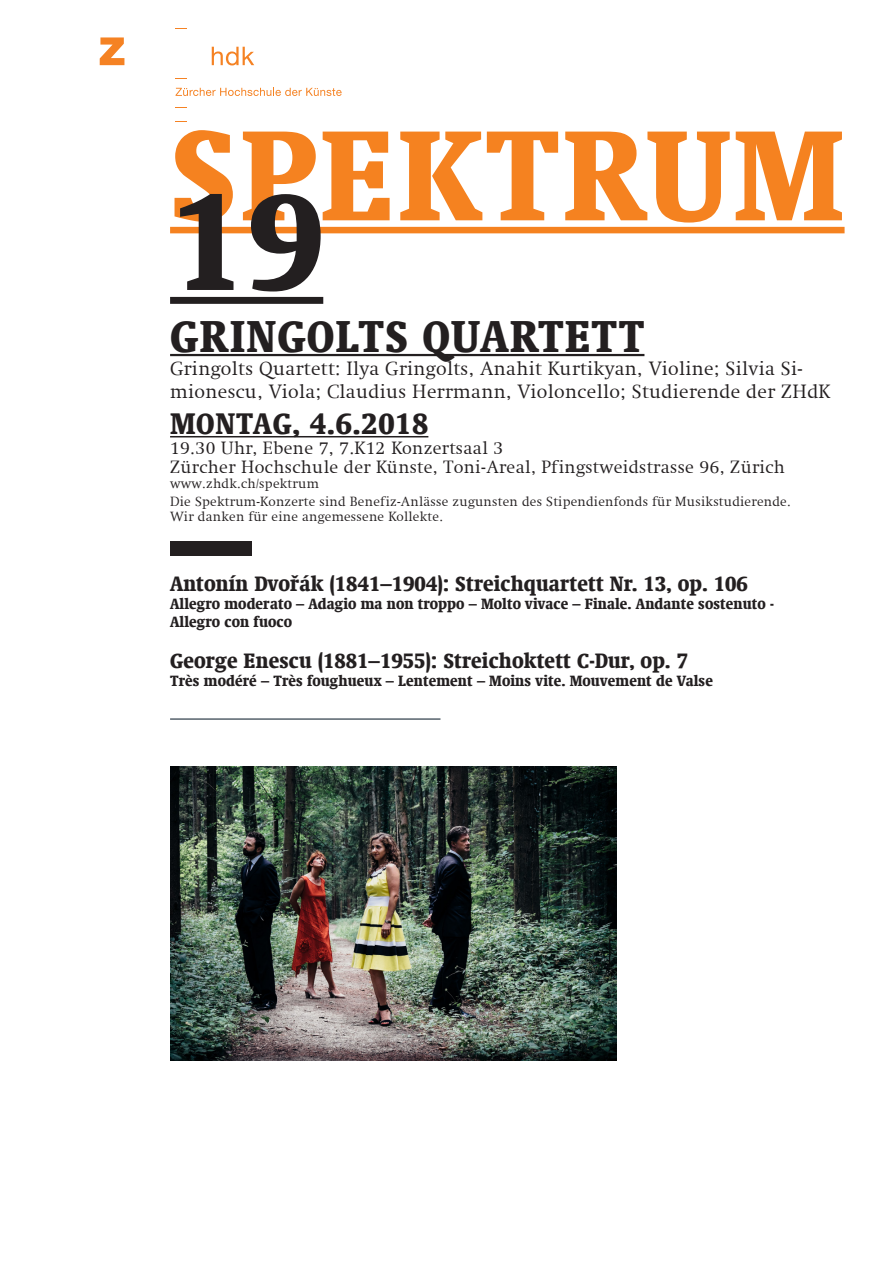
<style>
.page{position:relative;width:893px;height:1263px;background:#fff}
.page>*{position:absolute;margin:0;border:0;box-sizing:border-box;transform-origin:0 0}
.t1{font:900 condensed 150px "Swift Com";color:#231f20}
.t2{font:900 condensed 138.75px "Swift Com";color:#231f20}
.t3{font:900 condensed 130.5px "Swift Com";letter-spacing:.02em;color:#f58220}
.t4{font:900 condensed 45px "Swift Com";letter-spacing:.02em;color:#231f20}
.t5{font:900 condensed 30px "Swift Com";letter-spacing:.02em;color:#231f20}
.t6{font:900 condensed 21px "Swift Com";color:#231f20}
.t7{font:300 19.5px/23.4px "Swift Com";letter-spacing:.02em;color:#231f20}
.t8{font:300 18px/19.5px "Swift Com";letter-spacing:.02em;color:#231f20}
.t9{font:900 condensed 15px/18px "Swift Com";color:#231f20}
.t10{font:300 13.5px/17.2px "Swift Com";letter-spacing:.02em;color:#231f20}
</style>
<div class="page">
<div style="left:170px;top:227px;width:674px;height:6px;background:#f58220"></div>
<svg style="left:100px;top:37px;width:24px;height:28px"></svg>
<svg style="left:212px;top:47px;width:42px;height:18px"></svg>
<svg style="left:176px;top:88px;width:166px;height:8px"></svg>
<hr style="left:170px;top:354px;width:474px;height:2px;background:#231f20">
<hr style="left:170px;top:436px;width:258px;height:1px;background:#231f20">
<div style="left:170px;top:297px;width:153px;height:7px;background:#231f20"></div>
<hr style="left:170px;top:719px;width:270px;height:1px;background:#001322">
<img style="left:170px;top:766px;width:447px;height:294px">
<h3 class="t3" style="left:170px;top:97px;width:676px">SPEKTRUM</h3>
<h2 class="t2" style="left:170px;top:159px;width:155px">19</h2>
<h3 class="t4" style="left:170px;top:309px;width:476px">GRINGOLTS QUARTETT</h3>
<h3 class="t7" style="left:170px;top:357px;width:662px">Gringolts Quartett: Ilya Gringolts, Anahit Kurtikyan, Violine; Silvia Si&shy;mionescu, Viola; Claudius Herrmann, Violoncello; Studierende der ZHdK</h3>
<h3 class="t5" style="left:170px;top:406px;width:260px">MONTAG, 4.6.2018</h3>
<p class="t8" style="left:170px;top:438px;width:616px">19.30 Uhr, Ebene 7, 7.K12 Konzertsaal 3<br>Zürcher Hochschule der Künste, Toni-Areal, Pfingstweidstrasse 96, Zürich</p>
<p class="t10" style="left:170px;top:475px;width:622px">www.zhdk.ch/spektrum<br>Die Spektrum-Konzerte sind Benefiz-Anlässe zugunsten des Stipendienfonds für Musikstudierende.</p>
<p class="t10" style="left:170px;top:508px;width:274px">Wir danken für eine angemessene Kollekte.</p>
<h1 class="t1" style="left:170px;top:449px;width:83px">–</h1>
<h3 class="t6" style="left:170px;top:571px;width:579px">Antonín Dvořák (1841–1904): Streichquartett Nr. 13, op. 106</h3>
<p class="t9" style="left:170px;top:595px;width:605px">Allegro moderato – Adagio ma non troppo – Molto vivace – Finale. Andante sostenuto -<br>Allegro con fuoco</p>
<h3 class="t6" style="left:170px;top:648px;width:519px">George Enescu (1881–1955): Streichoktett C-Dur, op. 7</h3>
<p class="t9" style="left:170px;top:672px;width:544px">Très modéré – Très foughueux – Lentement – Moins vite. Mouvement de Valse</p>
</div>
